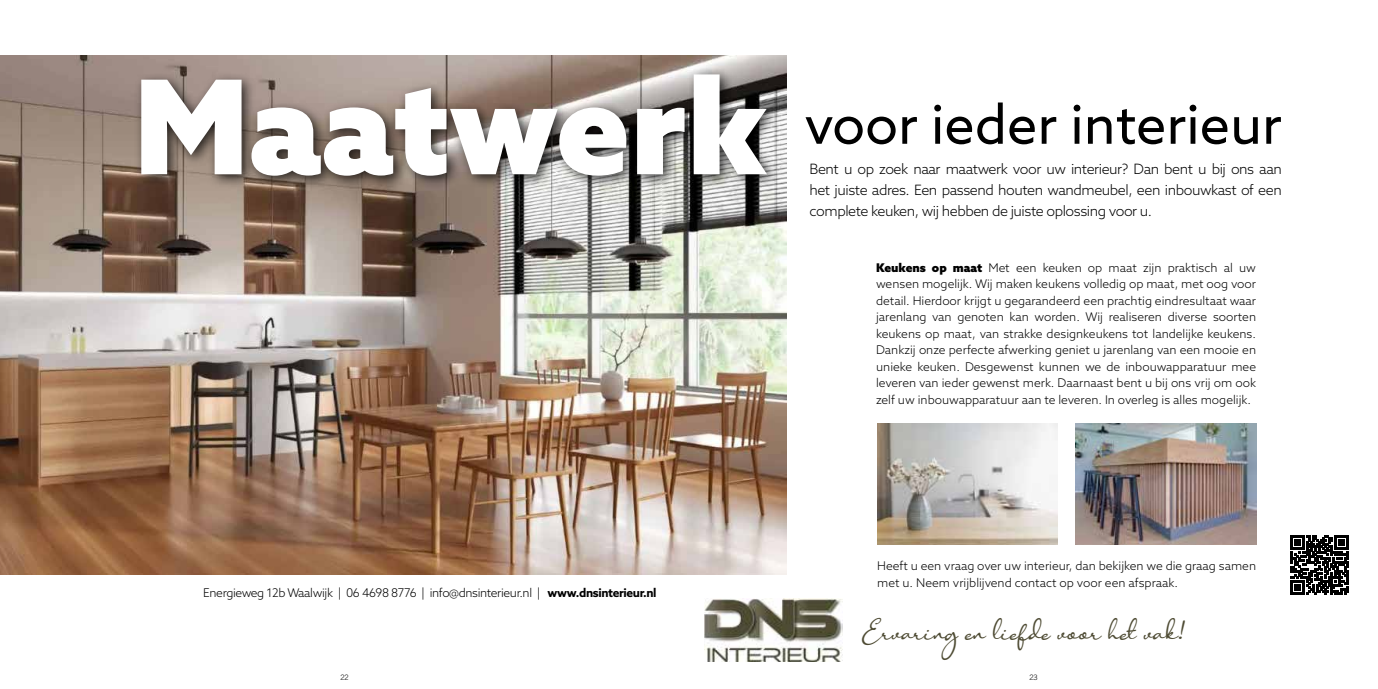
<style>
.page{position:relative;width:1378px;height:689px;background:#fff}
.page>*{position:absolute;margin:0;border:0;box-sizing:border-box;transform-origin:0 0}
.t1{font:900 130.65px "Azo Sans";color:#fff}
.t2{font:54px "Azo Sans";color:#000}
.t3{font:italic 25.5px "Anisha";color:#4e4b33}
.t4{font:300 14.25px/21px "Azo Sans";letter-spacing:-.03em;color:#000;text-align:justify}
.t5{font:300 12px/16.5px "Azo Sans";color:#000;text-align:justify}
.t6{font:300 12px "Azo Sans";letter-spacing:-.03em;color:#000}
.t7{font:300 7.5px "Trade Gothic LT Std";color:#000}
.s1{font-weight:900}
.s2{font-weight:700}
</style>
<div class="page">
<img style="left:0;top:55px;width:787px;height:519px">
<div style="left:134px;top:67px;width:555px;height:123px;background:#000;opacity:.75"></div>
<img style="left:877px;top:423px;width:181px;height:121px">
<img style="left:1075px;top:423px;width:181px;height:121px">
<img style="left:705px;top:598px;width:138px;height:63px">
<div style="left:689px;top:67px;width:92px;height:123px;background:#000;opacity:.75"></div>
<svg style="left:1290px;top:535px;width:59px;height:59px"></svg>
<h1 class="t1" style="left:134px;top:40px;width:635px">Maatwerk</h1>
<h2 class="t2" style="left:804px;top:90px;width:479px">voor ieder interieur</h2>
<p class="t4" style="left:809px;top:158px;width:474px">Bent u op zoek naar maatwerk voor uw interieur? Dan bent u bij ons aan het juiste adres. Een passend houten wandmeubel, een inbouwkast of een complete keuken, wij hebben de juiste oplossing voor u.</p>
<p class="t5" style="left:876px;top:259px;width:381px"><span class="s1">Keukens op maat</span> Met een keuken op maat zijn praktisch al uw wensen mogelijk. Wij maken keukens volledig op maat, met oog voor detail. Hierdoor krijgt u gegarandeerd een prachtig eindresultaat waar jarenlang van genoten kan worden. Wij realiseren diverse soorten keukens op maat, van strakke designkeukens tot landelijke keukens.<br>Dankzij onze perfecte afwerking geniet u jarenlang van een mooie en unieke keuken. Desgewenst kunnen we de inbouwapparatuur mee leveren van ieder gewenst merk. Daarnaast bent u bij ons vrij om ook zelf uw inbouwapparatuur aan te leveren. In overleg is alles mogelijk.</p>
<p class="t6" style="left:203px;top:585px;width:455px">Energieweg 12b Waalwijk | 06 4698 8776 | info@dnsinterieur.nl | <span class="s2">www.dnsinterieur.nl</span></p>
<p class="t5" style="left:877px;top:557px;width:380px">Heeft u een vraag over uw interieur, dan bekijken we die graag samen met u. Neem vrijblijvend contact op voor een afspraak.</p>
<h3 class="t3" style="left:862px;top:615px;width:322px">Ervaring en liefde voor het vak!</h3>
<p class="t7" style="left:340px;top:672px;width:10px">22</p>
<p class="t7" style="left:1029px;top:672px;width:10px">23</p>
</div>
